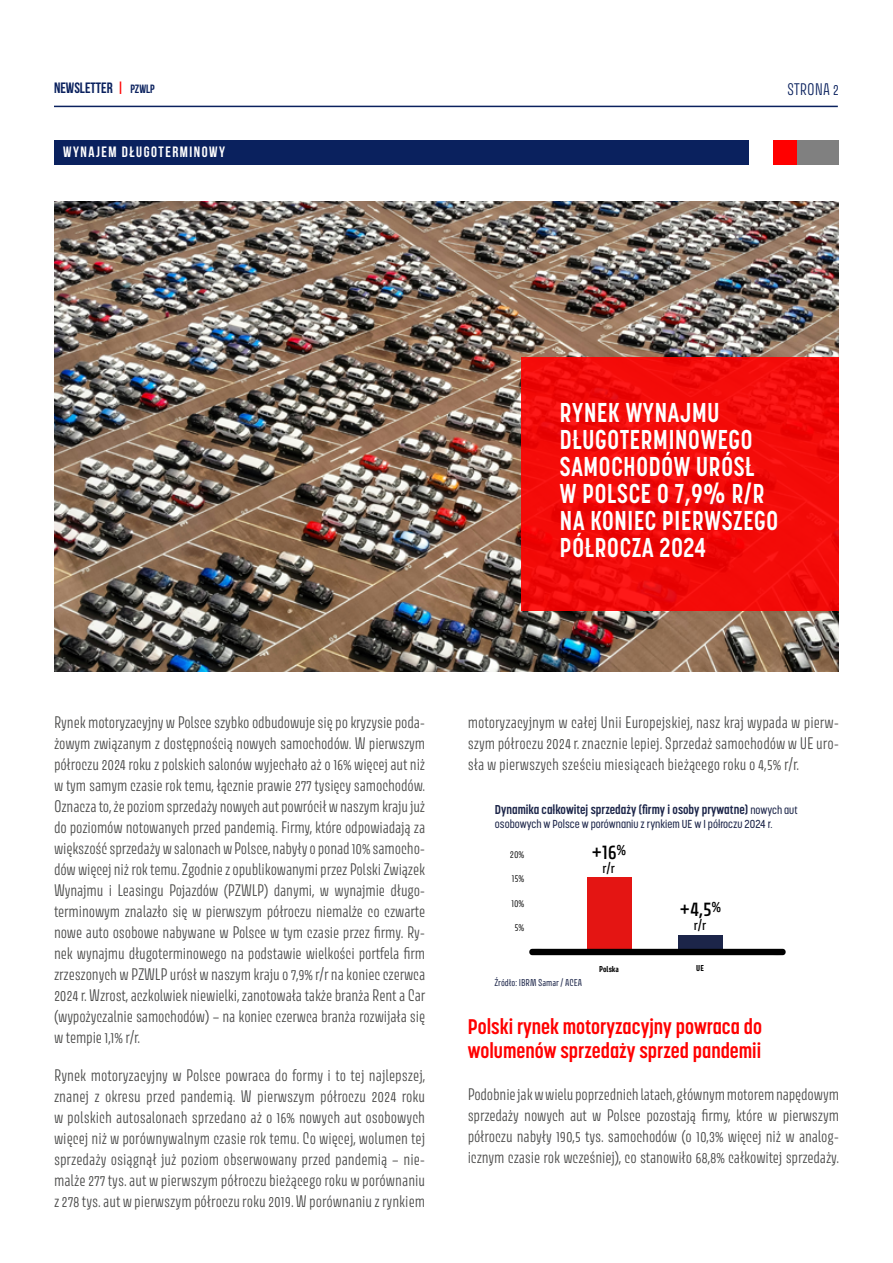
<style>
.page{position:relative;width:893px;height:1263px;background:#fff}
.page>*{position:absolute;margin:0;border:0;box-sizing:border-box;transform-origin:0 0}
.t1{font:700 27px/27px "Korolev Condensed";letter-spacing:.03em;color:#fff;scale:.9 1}
.t2{font:700 21px/24px "Korolev Condensed";color:#f00}
.t3{font:20.4px "Avory I Latn Me";color:#000}
.t4{font:300 15px/21px "Avory I Latn";letter-spacing:-.005em;color:#4a4a49;text-align:justify}
.t5{font:700 15px "Bebas Neue";letter-spacing:.1em;color:#fff}
.t6{font:700 15px "Bebas Neue";color:#0a215e}
.t7{font:300 15px "Avory I Latn";color:#0a215e}
.t8{font:700 12.75px "Korolev Condensed";color:#1c2549}
.t9{font:12.75px "Avory I Latn Me";color:#000}
.t10{font:500 11.55px "Korolev Condensed";color:#1c2549}
.t11{font:300 10.2px "Avory I Latn";color:#000}
.t12{font:8.85px "Avory I Latn";color:#1c2549}
.t13{font:700 7.65px "Avory I Latn";color:#000}
.s1{color:#f00}
.s2{font-size:12px}
.s3{font-weight:500;font-size:11.55px}
</style>
<div class="page">
<div style="left:54px;top:140px;width:695px;height:25px;background:#0a215e"></div>
<div style="left:774px;top:140px;width:24px;height:25px;background:#f00"></div>
<div style="left:797px;top:140px;width:42px;height:25px;background:#808080"></div>
<img style="left:54px;top:202px;width:785px;height:470px">
<svg style="left:521px;top:357px;width:318px;height:254px;fill:#f30b09"></svg>
<div style="left:587px;top:877px;width:44px;height:77px;background:#e41513"></div>
<div style="left:678px;top:935px;width:44px;height:19px;background:#1c2549"></div>
<div style="left:529px;top:949px;width:257px;height:6px;background:#000"></div>
<hr style="left:54px;top:106px;width:784px;height:1px;background:#0a215e">
<p class="t6" style="left:54px;top:80px;width:102px">NEWSLETTER <span class="s1">|</span> <span class="s2">PZWLP</span></p>
<p class="t7" style="left:787px;top:80px;width:53px">STRONA 2</p>
<p class="t5" style="left:63px;top:144px;width:163px">WYNAJEM DŁUGOTERMINOWY</p>
<h1 class="t1" style="left:560px;top:399px;width:244px">RYNEK WYNAJMU<br>DŁUGOTERMINOWEGO<br>SAMOCHODÓW URÓSŁ<br>W POLSCE O 7,9% R/R<br>NA KONIEC PIERWSZEGO<br>PÓŁROCZA 2024</h1>
<p class="t4" style="left:54px;top:711px;width:373px">Rynek motoryzacyjny w Polsce szybko odbudowuje się po kryzysie poda&shy;żowym związanym z dostępnością nowych samochodów. W pierwszym półroczu 2024 roku z polskich salonów wyjechało aż o 16% więcej aut niż w tym samym czasie rok temu, łącznie prawie 277 tysięcy samochodów.<br>Oznacza to, że poziom sprzedaży nowych aut powrócił w naszym kraju już do poziomów notowanych przed pandemią. Firmy, które odpowiadają za większość sprzedaży w salonach w Polsce, nabyły o ponad 10% samocho&shy;dów więcej niż rok temu. Zgodnie z opublikowanymi przez Polski Związek Wynajmu i Leasingu Pojazdów (PZWLP) danymi, w wynajmie długo&shy;terminowym znalazło się w pierwszym półroczu niemalże co czwarte nowe auto osobowe nabywane w Polsce w tym czasie przez firmy. Ry&shy;nek wynajmu długoterminowego na podstawie wielkości portfela firm zrzeszonych w PZWLP urósł w naszym kraju o 7,9% r/r na koniec czerwca 2024 r. Wzrost, aczkolwiek niewielki, zanotowała także branża Rent a Car (wypożyczalnie samochodów) – na koniec czerwca branża rozwijała się w tempie 1,1% r/r.</p>
<p class="t4" style="left:54px;top:1064px;width:373px">Rynek motoryzacyjny w Polsce powraca do formy i to tej najlepszej, znanej z okresu przed pandemią. W pierwszym półroczu 2024 roku w polskich autosalonach sprzedano aż o 16% nowych aut osobowych więcej niż w porównywalnym czasie rok temu. Co więcej, wolumen tej sprzedaży osiągnął już poziom obserwowany przed pandemią – nie&shy;malże 277 tys. aut w pierwszym półroczu bieżącego roku w porównaniu z 278 tys. aut w pierwszym półroczu roku 2019. W porównaniu z rynkiem</p>
<p class="t4" style="left:468px;top:711px;width:373px">motoryzacyjnym w całej Unii Europejskiej, nasz kraj wypada w pierw&shy;szym półroczu 2024 r. znacznie lepiej. Sprzedaż samochodów w UE uro&shy;sła w pierwszych sześciu miesiącach bieżącego roku o 4,5% r/r.</p>
<p class="t8" style="left:495px;top:802px;width:304px">Dynamika całkowitej sprzedaży (firmy i osoby prywatne) <span class="s3">nowych aut</span></p>
<p class="t10" style="left:495px;top:817px;width:279px">osobowych w Polsce w porównaniu z rynkiem UE w I półroczu 2024 r.</p>
<p class="t11" style="left:510px;top:847px;width:16px">20%</p>
<p class="t11" style="left:512px;top:872px;width:14px">15%</p>
<p class="t11" style="left:511px;top:896px;width:15px">10%</p>
<p class="t11" style="left:514px;top:921px;width:11px">5%</p>
<h3 class="t3" style="left:591px;top:838px;width:36px">+16<sup>%</sup></h3>
<p class="t9" style="left:602px;top:860px;width:14px">r/r</p>
<h3 class="t3" style="left:679px;top:895px;width:43px">+4,5<sup>%</sup></h3>
<p class="t9" style="left:694px;top:917px;width:14px">r/r</p>
<p class="t12" style="left:494px;top:977px;width:89px">Źródło: IBRM Samar / ACEA</p>
<p class="t13" style="left:599px;top:964px;width:21px">Polska</p>
<p class="t13" style="left:696px;top:963px;width:9px">UE</p>
<h2 class="t2" style="left:468px;top:1014px;width:296px">Polski rynek motoryzacyjny powraca do wolumenów sprzedaży sprzed pandemii</h2>
<p class="t4" style="left:468px;top:1083px;width:373px">Podobnie jak w wielu poprzednich latach, głównym motorem napędowym sprzedaży nowych aut w Polsce pozostają firmy, które w pierwszym półroczu nabyły 190,5 tys. samochodów (o 10,3% więcej niż w analog&shy;icznym czasie rok wcześniej), co stanowiło 68,8% całkowitej sprzedaży.</p>
</div>
